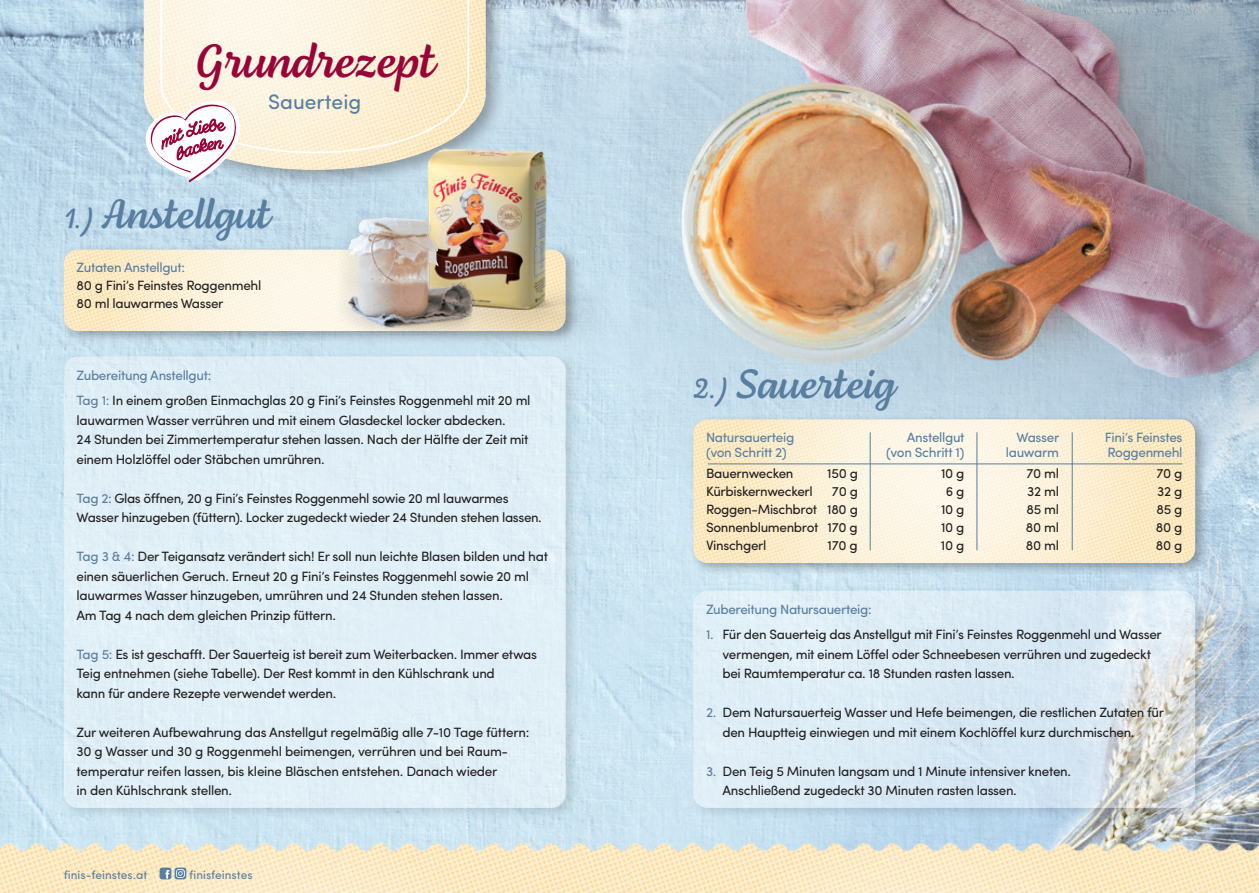
<style>
.page{position:relative;width:1259px;height:893px;background:#fff}
.page>*{position:absolute;margin:0;border:0;box-sizing:border-box;transform-origin:0 0}
.t1{font:48px "Lemongrass Script";color:#990438}
.t2{font:42px "Lemongrass Script";color:#587ea0}
.t3{font:21px "Sofia Pro";color:#587ea0}
.t4{font:13.5px/19.5px "Sofia Pro";letter-spacing:-.025em;color:#231f20}
.t5{font:13.5px "Sofia Pro";letter-spacing:-.025em;color:#587ea0}
.t6{font:12px "Sofia Pro";color:#587ea0}
.s1{font-size:28.5px}
.s2{color:#587ea0}
</style>
<div class="page">
<img style="left:0;top:0;width:1259px;height:829px">
<div style="left:138px;top:0;width:368px;height:189px;background:#231f20;opacity:.35"></div>
<img style="left:144px;top:0;width:342px;height:170px">
<svg style="left:159px;top:0;width:311px;height:154px;background:#fbf1da"></svg>
<div style="left:60px;top:351px;width:520px;height:470px;background:#231f20;opacity:.35"></div>
<div style="left:64px;top:356px;width:502px;height:452px;background:#e0eff7;border-radius:14px"></div>
<img style="left:0;top:829px;width:1259px;height:64px">
<svg style="left:160px;top:867px;width:26px;height:12px"></svg>
<div style="left:60px;top:244px;width:520px;height:100px;background:#231f20;opacity:.35"></div>
<img style="left:64px;top:250px;width:267px;height:81px">
<div style="left:689px;top:585px;width:520px;height:236px;background:#231f20;opacity:.35"></div>
<svg style="left:693px;top:591px;width:502px;height:217px;background:#dae8f1"></svg>
<img style="left:629px;top:0;width:630px;height:475px">
<img style="left:669px;top:0;width:590px;height:379px">
<div style="left:689px;top:414px;width:520px;height:162px;background:#231f20;opacity:.35"></div>
<img style="left:693px;top:419px;width:502px;height:144px">
<hr style="left:708px;top:463px;width:474px;height:1px;background:#587ea0">
<hr style="left:870px;top:433px;width:1px;height:117px;background:#587ea0">
<hr style="left:976px;top:433px;width:1px;height:117px;background:#587ea0">
<hr style="left:1071px;top:433px;width:1px;height:117px;background:#587ea0">
<img style="left:362px;top:141px;width:267px;height:212px">
<svg style="left:140px;top:100px;width:101px;height:82px"></svg>
<img style="left:331px;top:194px;width:148px;height:148px">
<img style="left:347px;top:217px;width:77px;height:110px">
<h1 class="t1" style="left:195px;top:32px;width:240px">Grundrezept</h1>
<h3 class="t3" style="left:268px;top:86px;width:94px">Sauerteig</h3>
<h2 class="t2" style="left:64px;top:189px;width:207px"><span class="s1">1.)</span> Anstellgut</h2>
<p class="t5" style="left:77px;top:258px;width:110px">Zutaten Anstellgut:</p>
<p class="t4" style="left:77px;top:276px;width:186px;line-height:18px">80 g Fini’s Feinstes Roggenmehl<br>80 ml lauwarmes Wasser</p>
<p class="t4" style="left:77px;top:361px;width:455px;line-height:25.5px"><span class="s2">Zubereitung Anstellgut:<br>Tag 1:</span> In einem großen Einmachglas 20 g Fini’s Feinstes Roggenmehl mit 20 ml</p>
<p class="t4" style="left:77px;top:409px;width:453px">lauwarmen Wasser verrühren und mit einem Glasdeckel locker abdecken.<br>24 Stunden bei Zimmertemperatur stehen lassen. Nach der Hälfte der Zeit mit einem Holzlöffel oder Stäbchen umrühren.</p>
<p class="t4" style="left:77px;top:487px;width:467px"><span class="s2">Tag 2:</span> Glas öffnen, 20 g Fini’s Feinstes Roggenmehl sowie 20 ml lauwarmes<br>Wasser hinzugeben (füttern). Locker zugedeckt wieder 24 Stunden stehen lassen.</p>
<p class="t4" style="left:77px;top:546px;width:473px"><span class="s2">Tag 3 &amp; 4:</span> Der Teigansatz verändert sich! Er soll nun leichte Blasen bilden und hat einen säuerlichen Geruch. Erneut 20 g Fini’s Feinstes Roggenmehl sowie 20 ml lauwarmes Wasser hinzugeben, umrühren und 24 Stunden stehen lassen.<br>Am Tag 4 nach dem gleichen Prinzip füttern.</p>
<p class="t4" style="left:77px;top:643px;width:462px"><span class="s2">Tag 5:</span> Es ist geschafft. Der Sauerteig ist bereit zum Weiterbacken. Immer etwas<br>Teig entnehmen (siehe Tabelle). Der Rest kommt in den Kühlschrank und<br>kann für andere Rezepte verwendet werden.</p>
<p class="t4" style="left:77px;top:721px;width:454px">Zur weiteren Aufbewahrung das Anstellgut regelmäßig alle 7-10 Tage füttern:<br>30 g Wasser und 30 g Roggenmehl beimengen, verrühren und bei Raum&shy;temperatur reifen lassen, bis kleine Bläschen entstehen. Danach wieder<br>in den Kühlschrank stellen.</p>
<p class="t6" style="left:64px;top:866px;width:85px">finis-feinstes.at</p>
<p class="t6" style="left:189px;top:866px;width:65px">finisfeinstes</p>
<h2 class="t2" style="left:693px;top:359px;width:203px"><span class="s1">2.)</span> Sauerteig</h2>
<p class="t5" style="left:706px;top:427px;width:90px">Natursauerteig</p>
<p class="t5" style="left:907px;top:427px;width:59px">Anstellgut</p>
<p class="t5" style="left:1016px;top:427px;width:44px">Wasser</p>
<p class="t5" style="left:1104px;top:427px;width:79px">Fini’s Feinstes</p>
<p class="t5" style="left:706px;top:442px;width:82px">(von Schritt 2)</p>
<p class="t5" style="left:886px;top:442px;width:80px">(von Schritt 1)</p>
<p class="t5" style="left:1006px;top:442px;width:55px">lauwarm</p>
<p class="t5" style="left:1107px;top:442px;width:76px">Roggenmehl</p>
<p class="t4" style="left:706px;top:463px;width:89px">Bauernwecken</p>
<p class="t4" style="left:827px;top:463px;width:32px">150 g</p>
<p class="t4" style="left:941px;top:463px;width:25px">10 g</p>
<p class="t4" style="left:1026px;top:463px;width:34px">70 ml</p>
<p class="t4" style="left:1156px;top:463px;width:28px">70 g</p>
<p class="t4" style="left:706px;top:481px;width:108px">Kürbiskernweckerl</p>
<p class="t4" style="left:832px;top:481px;width:28px">70 g</p>
<p class="t4" style="left:946px;top:481px;width:20px">6 g</p>
<p class="t4" style="left:1027px;top:481px;width:33px">32 ml</p>
<p class="t4" style="left:1157px;top:481px;width:27px">32 g</p>
<p class="t4" style="left:706px;top:499px;width:153px">Roggen-Mischbrot 180 g</p>
<p class="t4" style="left:941px;top:499px;width:25px">10 g</p>
<p class="t4" style="left:1026px;top:499px;width:34px">85 ml</p>
<p class="t4" style="left:1156px;top:499px;width:27px">85 g</p>
<p class="t4" style="left:706px;top:517px;width:153px">Sonnenblumenbrot 170 g</p>
<p class="t4" style="left:941px;top:517px;width:25px">10 g</p>
<p class="t4" style="left:1026px;top:517px;width:35px">80 ml</p>
<p class="t4" style="left:1155px;top:517px;width:28px">80 g</p>
<p class="t4" style="left:706px;top:535px;width:62px">Vinschgerl</p>
<p class="t4" style="left:827px;top:535px;width:32px">170 g</p>
<p class="t4" style="left:941px;top:535px;width:25px">10 g</p>
<p class="t4" style="left:1026px;top:535px;width:35px">80 ml</p>
<p class="t4" style="left:1155px;top:535px;width:28px">80 g</p>
<p class="t5" style="left:706px;top:599px;width:167px">Zubereitung Natursauerteig:</p>
<p class="t4" style="left:722px;top:624px;width:441px;text-indent:-16px"><span class="s2">1.</span> Für den Sauerteig das Anstellgut mit Fini’s Feinstes Roggenmehl und Wasser vermengen, mit einem Löffel oder Schneebesen verrühren und zugedeckt bei Raumtemperatur ca. 18 Stunden rasten lassen.</p>
<p class="t4" style="left:722px;top:702px;width:443px;text-indent:-16px"><span class="s2">2.</span> Dem Natursauerteig Wasser und Hefe beimengen, die restlichen Zutaten für den Hauptteig einwiegen und mit einem Kochlöffel kurz durchmischen.</p>
<p class="t4" style="left:722px;top:760px;width:350px;text-indent:-16px"><span class="s2">3.</span> Den Teig 5 Minuten langsam und 1 Minute intensiver kneten.<br>Anschließend zugedeckt 30 Minuten rasten lassen.</p>
</div>
